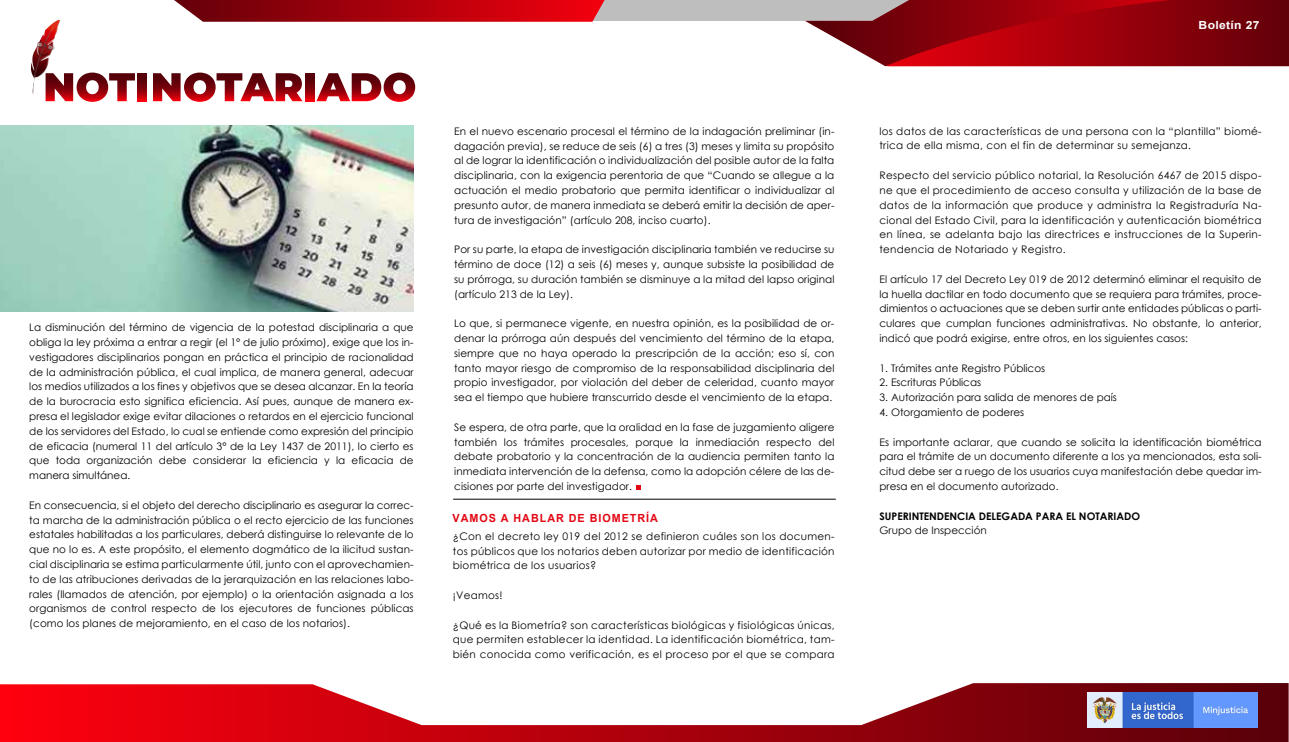
<style>
.page{position:relative;width:1289px;height:742px;background:#fff}
.page>*{position:absolute;margin:0;border:0;box-sizing:border-box;transform-origin:0 0}
.t1{font:700 11.2px "Arial";letter-spacing:.09em;color:#e30613;scale:.96 1}
.t2{font:700 11.2px "Arial";letter-spacing:.025em;color:#fff;scale:1.08 1}
.t3{font:10.4px/14.8px "Century Gothic";letter-spacing:.005em;color:#000;text-align:justify}
.t4{font:10.4px/14.8px "Century Gothic";letter-spacing:.025em;color:#000}
.t5{font:700 10.4px "Century Gothic";color:#000}
</style>
<div class="page">
<svg style="left:0;top:683px;width:1289px;height:59px"></svg>
<svg style="left:174px;top:0;width:1115px;height:66px"></svg>
<img style="left:31px;top:20px;width:29px;height:75px">
<svg style="left:46px;top:73px;width:89px;height:29px"></svg>
<svg style="left:137px;top:73px;width:10px;height:28px"></svg>
<svg style="left:153px;top:73px;width:150px;height:29px"></svg>
<svg style="left:305px;top:73px;width:10px;height:28px"></svg>
<svg style="left:316px;top:73px;width:99px;height:29px"></svg>
<img style="left:1087px;top:692px;width:171px;height:36px">
<svg style="left:636px;top:485px;width:5px;height:5px"></svg>
<hr style="left:453px;top:499px;width:383px;height:1px;background:#000">
<img style="left:0;top:125px;width:414px;height:187px">
<p class="t3" style="left:29px;top:320px;width:386px">La disminución del término de vigencia de la potestad disciplinaria a que obliga la ley próxima a entrar a regir (el 1° de julio próximo), exige que los in&shy;vestigadores disciplinarios pongan en práctica el principio de racionalidad de la administración pública, el cual implica, de manera general, adecuar los medios utilizados a los fines y objetivos que se desea alcanzar. En la teoría de la burocracia esto significa eficiencia. Así pues, aunque de manera ex&shy;presa el legislador exige evitar dilaciones o retardos en el ejercicio funcional de los servidores del Estado, lo cual se entiende como expresión del principio de eficacia (numeral 11 del artículo 3° de la Ley 1437 de 2011), lo cierto es que toda organización debe considerar la eficiencia y la eficacia de manera simultánea.</p>
<p class="t3" style="left:29px;top:497px;width:386px">En consecuencia, si el objeto del derecho disciplinario es asegurar la correc&shy;ta marcha de la administración pública o el recto ejercicio de las funciones estatales habilitadas a los particulares, deberá distinguirse lo relevante de lo que no lo es. A este propósito, el elemento dogmático de la ilicitud sustan&shy;cial disciplinaria se estima particularmente útil, junto con el aprovechamien&shy;to de las atribuciones derivadas de la jerarquización en las relaciones labo&shy;rales (llamados de atención, por ejemplo) o la orientación asignada a los organismos de control respecto de los ejecutores de funciones públicas (como los planes de mejoramiento, en el caso de los notarios).</p>
<p class="t3" style="left:454px;top:123px;width:382px">En el nuevo escenario procesal el término de la indagación preliminar (in&shy;dagación previa), se reduce de seis (6) a tres (3) meses y limita su propósito al de lograr la identificación o individualización del posible autor de la falta disciplinaria, con la exigencia perentoria de que “Cuando se allegue a la actuación el medio probatorio que permita identificar o individualizar al presunto autor, de manera inmediata se deberá emitir la decisión de aper&shy;tura de investigación” (artículo 208, inciso cuarto).</p>
<p class="t3" style="left:454px;top:242px;width:382px">Por su parte, la etapa de investigación disciplinaria también ve reducirse su término de doce (12) a seis (6) meses y, aunque subsiste la posibilidad de su prórroga, su duración también se disminuye a la mitad del lapso original (artículo 213 de la Ley).</p>
<p class="t3" style="left:454px;top:316px;width:382px">Lo que, si permanece vigente, en nuestra opinión, es la posibilidad de or&shy;denar la prórroga aún después del vencimiento del término de la etapa, siempre que no haya operado la prescripción de la acción; eso sí, con tanto mayor riesgo de compromiso de la responsabilidad disciplinaria del propio investigador, por violación del deber de celeridad, cuanto mayor sea el tiempo que hubiere transcurrido desde el vencimiento de la etapa.</p>
<p class="t3" style="left:454px;top:419px;width:382px">Se espera, de otra parte, que la oralidad en la fase de juzgamiento aligere también los trámites procesales, porque la inmediación respecto del debate probatorio y la concentración de la audiencia permiten tanto la inmediata intervención de la defensa, como la adopción célere de las de&shy;cisiones por parte del investigador.</p>
<p class="t1" style="left:453px;top:509px;width:216px">VAMOS A HABLAR DE BIOMETRÍA</p>
<p class="t3" style="left:453px;top:528px;width:383px">¿Con el decreto ley 019 del 2012 se definieron cuáles son los documen&shy;tos públicos que los notarios deben autorizar por medio de identificación biométrica de los usuarios?</p>
<p class="t3" style="left:453px;top:587px;width:51px">¡Veamos!</p>
<p class="t3" style="left:453px;top:617px;width:383px">¿Qué es la Biometría? son características biológicas y fisiológicas únicas, que permiten establecer la identidad. La identificación biométrica, tam&shy;bién conocida como verificación, es el proceso por el que se compara</p>
<p class="t2" style="left:1199px;top:17px;width:58px">Boletín 27</p>
<p class="t4" style="left:880px;top:123px;width:384px">los datos de las características de una persona con la “plantilla” biomé&shy;trica de ella misma, con el fin de determinar su semejanza.</p>
<p class="t3" style="left:880px;top:168px;width:384px">Respecto del servicio público notarial, la Resolución 6467 de 2015 dispo&shy;ne que el procedimiento de acceso consulta y utilización de la base de datos de la información que produce y administra la Registraduría Na&shy;cional del Estado Civil, para la identificación y autenticación biométrica en línea, se adelanta bajo las directrices e instrucciones de la Superin&shy;tendencia de Notariado y Registro.</p>
<p class="t3" style="left:880px;top:271px;width:384px">El artículo 17 del Decreto Ley 019 de 2012 determinó eliminar el requisito de la huella dactilar en todo documento que se requiera para trámites, proce&shy;dimientos o actuaciones que se deben surtir ante entidades públicas o parti&shy;culares que cumplan funciones administrativas. No obstante, lo anterior, indicó que podrá exigirse, entre otros, en los siguientes casos:</p>
<p class="t3" style="left:880px;top:360px;width:167px">1. Trámites ante Registro Públicos</p>
<p class="t3" style="left:880px;top:375px;width:103px">2. Escrituras Públicas</p>
<p class="t3" style="left:880px;top:390px;width:239px">3. Autorización para salida de menores de país</p>
<p class="t3" style="left:880px;top:404px;width:146px">4. Otorgamiento de poderes</p>
<p class="t3" style="left:880px;top:434px;width:384px">Es importante aclarar, que cuando se solicita la identificación biométrica para el trámite de un documento diferente a los ya mencionados, esta soli&shy;citud debe ser a ruego de los usuarios cuya manifestación debe quedar im&shy;presa en el documento autorizado.</p>
<p class="t5" style="left:880px;top:508px;width:262px">SUPERINTENDENCIA DELEGADA PARA EL NOTARIADO</p>
<p class="t3" style="left:880px;top:523px;width:109px">Grupo de Inspección</p>
</div>
